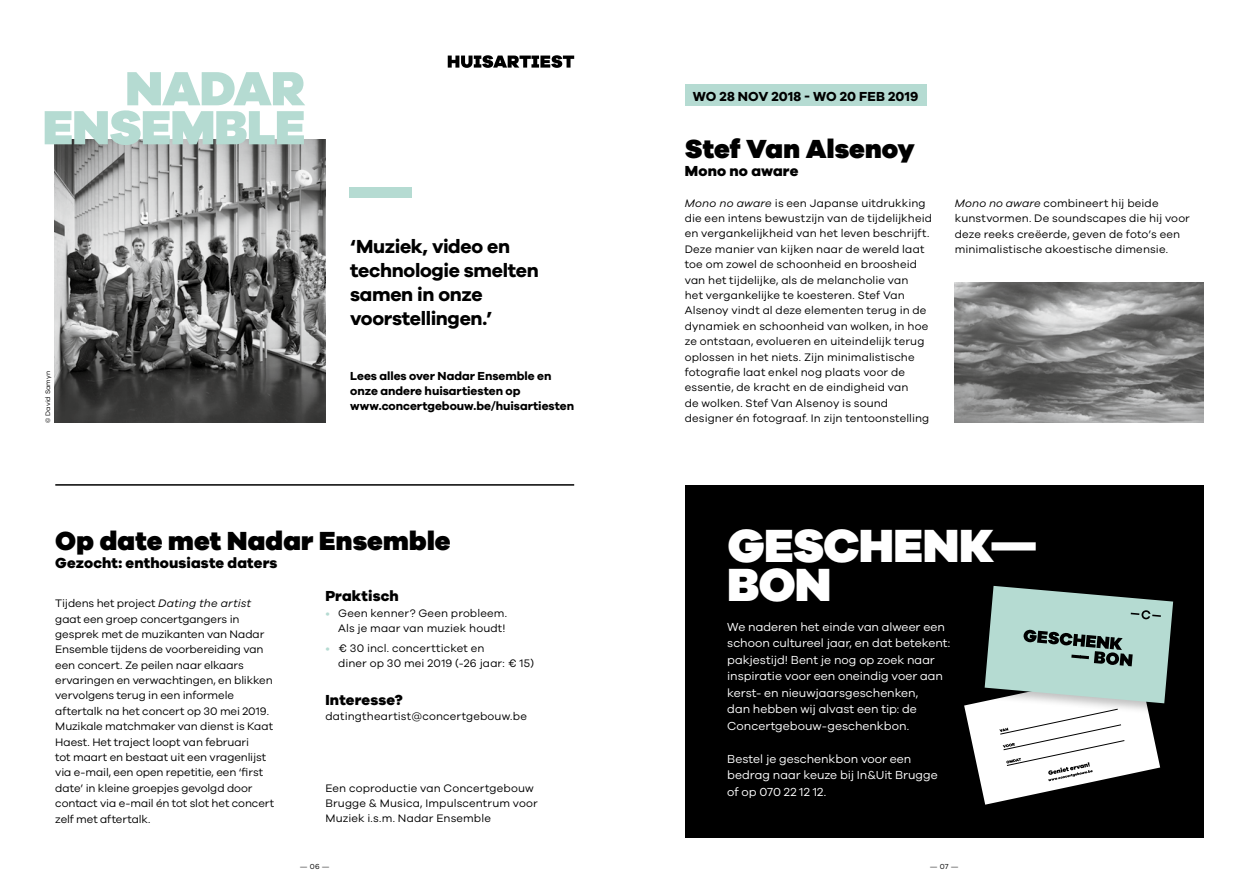
<style>
.page{position:relative;width:1259px;height:893px;background:#fff}
.page>*{position:absolute;margin:0;border:0;box-sizing:border-box;transform-origin:0 0}
.t1{font:900 48px/39px "Galano Grotesque";letter-spacing:-.01em;color:#fff}
.t2{font:900 27px "Galano Grotesque";letter-spacing:.005em;color:#000}
.t3{font:700 19.5px/24px "Galano Grotesque";letter-spacing:-.015em;color:#000}
.t4{font:800 15px "Galano Grotesque";letter-spacing:.01em;color:#000}
.t5{font:700 13.5px "Galano Grotesque";letter-spacing:.01em;color:#000}
.t6{font:12px/16.5px "Galano Grotesque";color:#fff}
.t7{font:700 12px/15px "Galano Grotesque";letter-spacing:-.005em;color:#000}
.t8{font:11.25px/15.5px "Galano Grotesque";letter-spacing:.005em;color:#000}
.t9{font:7.5px "Galano Grotesque";color:#000}
.t10{font:6.75px "Galano Grotesque";letter-spacing:.015em;color:#000}
.s1{font-style:italic}
.s2{color:#b5dbd2}
</style>
<div class="page">
<div style="left:350px;top:187px;width:62px;height:10px;background:#b5dbd2"></div>
<img style="left:54px;top:140px;width:271px;height:283px">
<svg style="left:45px;top:72px;width:260px;height:73px"></svg>
<svg style="left:448px;top:55px;width:126px;height:13px"></svg>
<img style="left:955px;top:283px;width:248px;height:140px">
<div style="left:685px;top:85px;width:241px;height:21px;background:#b5dbd2"></div>
<div style="left:684px;top:486px;width:519px;height:352px;background:#000"></div>
<svg style="left:964px;top:586px;width:209px;height:219px"></svg>
<hr style="left:55px;top:484px;width:519px;height:2px;background:#000">
<p class="t10" style="left:44px;top:423px;width:53px;rotate:-90deg">© David Samyn</p>
<h3 class="t3" style="left:350px;top:234px;width:190px">‘Muziek, video en technologie smelten samen in onze voorstellingen.’</h3>
<p class="t7" style="left:350px;top:368px;width:225px">Lees alles over Nadar Ensemble en onze andere huisartiesten op www.concertgebouw.be/huisartiesten</p>
<h2 class="t2" style="left:55px;top:523px;width:397px">Op date met Nadar Ensemble</h2>
<h3 class="t4" style="left:55px;top:553px;width:223px">Gezocht: enthousiaste daters</h3>
<p class="t8" style="left:55px;top:595px;width:220px">Tijdens het project <span class="s1">Dating the artist </span>gaat een groep concertgangers in gesprek met de muzikanten van Nadar Ensemble tijdens de voorbereiding van een concert. Ze peilen naar elkaars ervaringen en verwachtingen, en blikken vervolgens terug in een informele aftertalk na het concert op 30 mei 2019.<br>Muzikale matchmaker van dienst is Kaat Haest. Het traject loopt van februari<br>tot maart en bestaat uit een vragenlijst via e-mail, een open repetitie, een ‘first date’ in kleine groepjes gevolgd door contact via e-mail én tot slot het concert zelf met aftertalk.</p>
<h3 class="t4" style="left:325px;top:587px;width:75px">Praktisch</h3>
<p class="t8" style="left:325px;top:605px;width:183px;text-align:right"><span class="s2">•</span> Geen kenner? Geen probleem.<br>Als je maar van muziek houdt!</p>
<p class="t8" style="left:338px;top:640px;width:197px;text-indent:-13px"><span class="s2">•</span> € 30 incl. concertticket en<br>diner op 30 mei 2019 (-26 jaar: € 15)</p>
<h3 class="t4" style="left:325px;top:690px;width:79px">Interesse?</h3>
<p class="t8" style="left:325px;top:708px;width:203px">datingtheartist@concertgebouw.be</p>
<p class="t8" style="left:325px;top:780px;width:214px">Een coproductie van Concertgebouw<br>Brugge &amp; Musica, Impulscentrum voor<br>Muziek i.s.m. Nadar Ensemble</p>
<p class="t5" style="left:693px;top:88px;width:227px">WO 28 NOV 2018 - WO 20 FEB 2019</p>
<h2 class="t2" style="left:685px;top:132px;width:231px">Stef Van Alsenoy</h2>
<h3 class="t4" style="left:685px;top:161px;width:115px">Mono no aware</h3>
<p class="t8" style="left:685px;top:195px;width:249px"><span class="s1">Mono no aware</span> is een Japanse uitdrukking die een intens bewustzijn van de tijdelijkheid en vergankelijkheid van het leven beschrijft.<br>Deze manier van kijken naar de wereld laat toe om zowel de schoonheid en broosheid van het tijdelijke, als de melancholie van<br>het vergankelijke te koesteren. Stef Van Alsenoy vindt al deze elementen terug in de dynamiek en schoonheid van wolken, in hoe ze ontstaan, evolueren en uiteindelijk terug oplossen in het niets. Zijn minimalistische fotografie laat enkel nog plaats voor de essentie, de kracht en de eindigheid van<br>de wolken. Stef Van Alsenoy is sound designer én fotograaf. In zijn tentoonstelling</p>
<p class="t8" style="left:955px;top:195px;width:236px"><span class="s1">Mono no aware</span> combineert hij beide kunstvormen. De soundscapes die hij voor deze reeks creëerde, geven de foto’s een minimalistische akoestische dimensie.</p>
<h1 class="t1" style="left:727px;top:525px;width:313px">GESCHENK—<br>BON</h1>
<p class="t6" style="left:727px;top:618px;width:224px">We naderen het einde van alweer een schoon cultureel jaar, en dat betekent: pakjestijd! Bent je nog op zoek naar inspiratie voor een oneindig voer aan kerst- en nieuwjaarsgeschenken,<br>dan hebben wij alvast een tip: de Concertgebouw-geschenkbon.</p>
<p class="t6" style="left:727px;top:750px;width:212px">Bestel je geschenkbon voor een bedrag naar keuze bij In&amp;Uit Brugge of op 070 22 12 12.</p>
<p class="t9" style="left:300px;top:862px;width:31px">— 06 —</p>
<p class="t9" style="left:930px;top:862px;width:30px">— 07 —</p>
</div>
